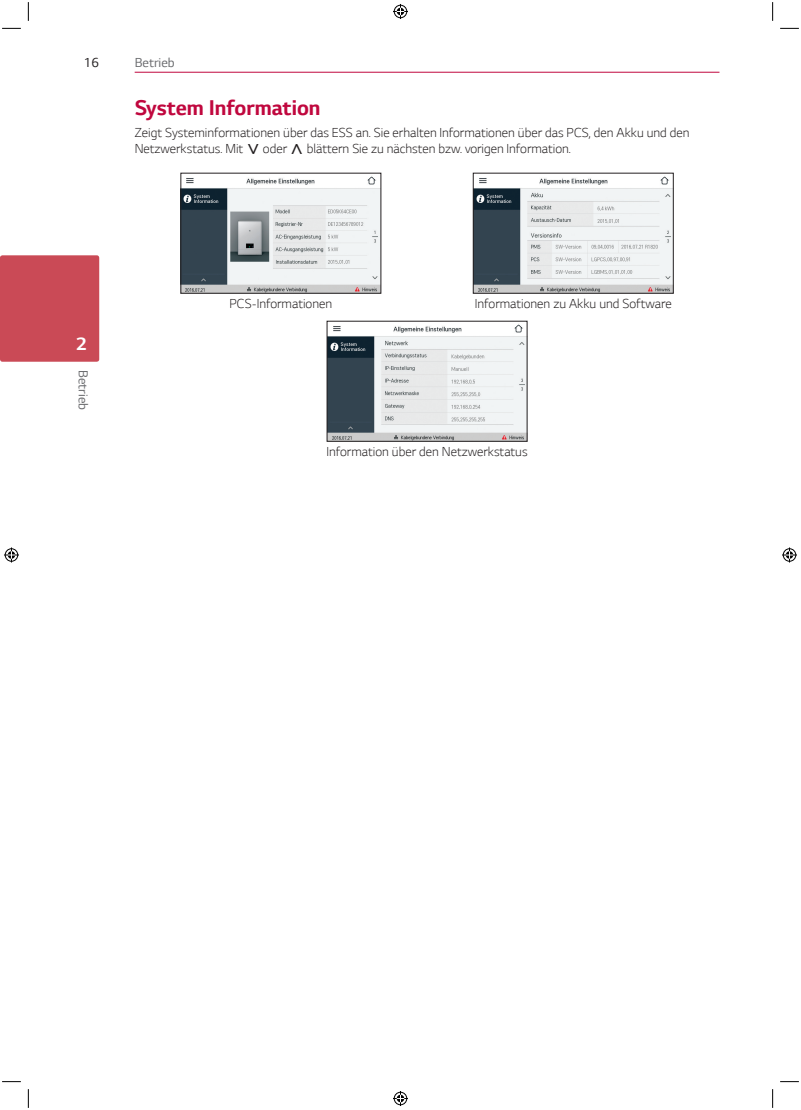
<style>
.page{position:relative;width:801px;height:1110px;background:#fff}
.page>*{position:absolute;margin:0;border:0;box-sizing:border-box;transform-origin:0 0}
.t1{font:700 22.5px "LG Smart";color:#c0073e}
.t2{font:700 18.75px "LG Smart";color:#fff}
.t3{font:300 13.75px/16.5px "LG Smart";color:#231f20}
.t4{font:13.75px "LG Smart";color:#6c6d70}
.t5{font:13.75px "LG Smart";color:#231f20}
.s1{font-family:"UPSYS Common";font-weight:400}
</style>
<div class="page">
<hr style="left:135px;top:72px;width:584px;height:1px;background:#c0073e">
<div style="left:0;top:255px;width:99px;height:106px;background:#ca4a56;border-radius:2px"></div>
<img style="left:182px;top:176px;width:197px;height:115px">
<div style="left:180px;top:173px;width:201px;height:120px;border:1px solid #231f20"></div>
<img style="left:475px;top:176px;width:196px;height:115px">
<div style="left:473px;top:173px;width:200px;height:120px;border:1px solid #231f20"></div>
<img style="left:329px;top:324px;width:196px;height:115px">
<div style="left:327px;top:321px;width:200px;height:120px;border:1px solid #231f20"></div>
<svg style="left:2px;top:28px;width:19px;height:1px"></svg>
<svg style="left:780px;top:28px;width:19px;height:1px"></svg>
<svg style="left:28px;top:2px;width:1px;height:19px"></svg>
<svg style="left:28px;top:1089px;width:1px;height:18px"></svg>
<svg style="left:772px;top:2px;width:1px;height:19px"></svg>
<svg style="left:772px;top:1089px;width:1px;height:18px"></svg>
<svg style="left:393px;top:4px;width:15px;height:15px"></svg>
<svg style="left:393px;top:1091px;width:15px;height:14px"></svg>
<svg style="left:4px;top:547px;width:15px;height:15px"></svg>
<svg style="left:782px;top:547px;width:15px;height:15px"></svg>
<p class="t5" style="left:84px;top:54px;width:17px">16</p>
<p class="t4" style="left:135px;top:54px;width:41px">Betrieb</p>
<h1 class="t1" style="left:135px;top:94px;width:187px">System Information</h1>
<p class="t3" style="left:135px;top:124px;width:556px">Zeigt Systeminformationen über das ESS an. Sie erhalten Informationen über das PCS, den Akku und den<br>Netzwerkstatus. Mit <span class="s1">S</span> oder <span class="s1">W</span> blättern Sie zu nächsten bzw. vorigen Information.</p>
<h2 class="t2" style="left:76px;top:332px;width:12px">2</h2>
<p class="t4" style="left:91px;top:370px;width:41px;rotate:90deg">Betrieb</p>
<p class="t3" style="left:229px;top:295px;width:104px">PCS-Informationen</p>
<p class="t3" style="left:475px;top:295px;width:198px">Informationen zu Akku und Software</p>
<p class="t3" style="left:326px;top:443px;width:203px">Information über den Netzwerkstatus</p>
</div>
